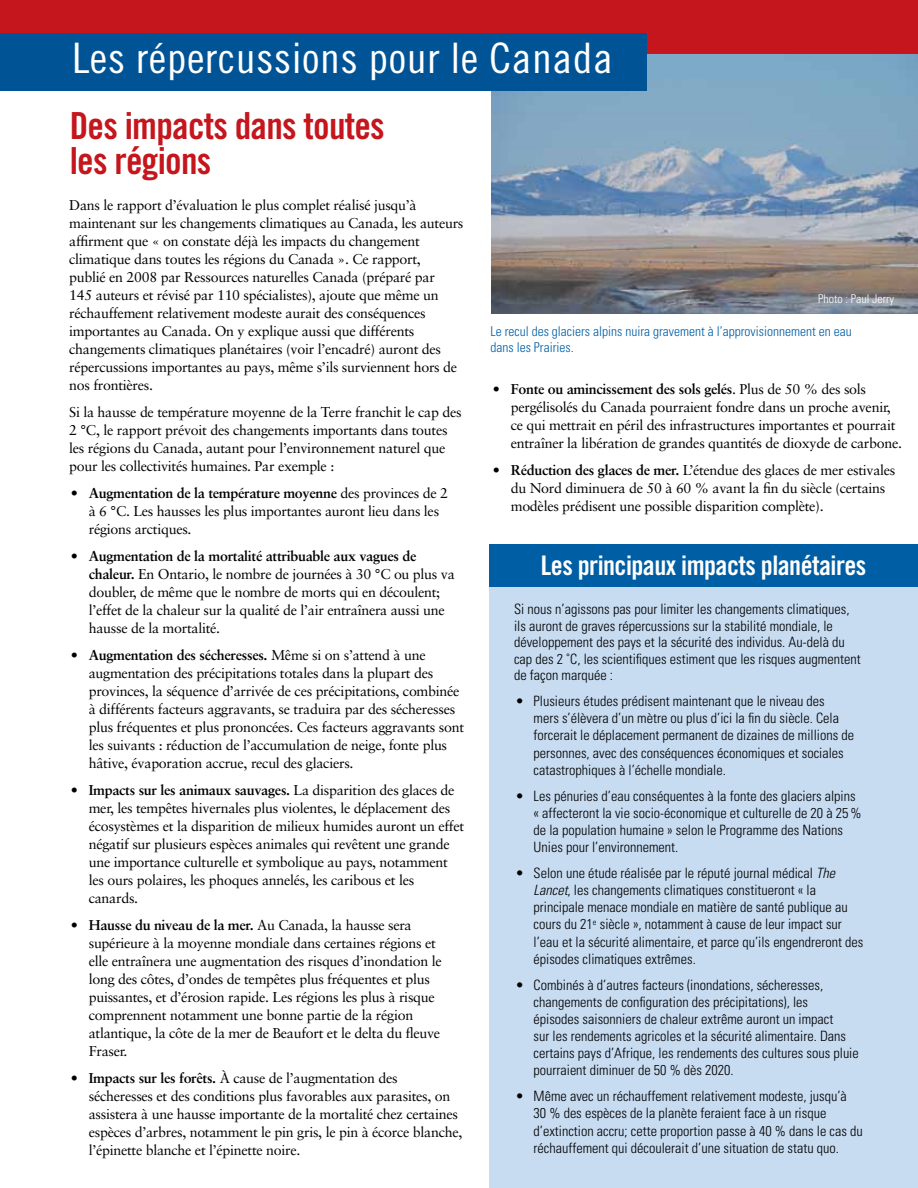
<style>
.page{position:relative;width:918px;height:1188px;background:#fff}
.page>*{position:absolute;margin:0;border:0;box-sizing:border-box;transform-origin:0 0}
.t1{font:42px "Trade Gothic Cond Eighteen";letter-spacing:.01em;color:#fff;scale:1.07 1}
.t2{font:37.35px/35.5px "Trade Gothic Bold Cond Twenty";letter-spacing:-.02em;color:#c4161c}
.t3{font:27px "Trade Gothic Bold Cond Twenty";letter-spacing:-.02em;color:#fff}
.t4{font:14.25px/18px "Sabon";letter-spacing:-.02em;color:#000}
.t5{font:300 condensed 14.25px/17.1px "Univers";color:#000}
.t6{font:300 condensed 13.5px/16.2px "Univers";color:#005ea4}
.t7{font:300 condensed 12px "Univers";color:#fff}
.s1{font-weight:700}
.s2{font-style:italic}
</style>
<div class="page">
<img style="left:491px;top:54px;width:427px;height:260px">
<div style="left:0;top:0;width:918px;height:54px;background:#c4161c"></div>
<div style="left:489px;top:566px;width:429px;height:622px;background:#c7dbf1"></div>
<div style="left:489px;top:544px;width:429px;height:43px;background:#005ea4"></div>
<div style="left:0;top:33px;width:647px;height:57px;background:#005496"></div>
<h1 class="t1" style="left:72px;top:33px;width:507px">Les répercussions pour le Canada</h1>
<h2 class="t2" style="left:70px;top:107px;width:317px">Des impacts dans toutes les régions</h2>
<p class="t4" style="left:69px;top:196px;width:396px">Dans le rapport d’évaluation le plus complet réalisé jusqu’à maintenant sur les changements climatiques au Canada, les auteurs affirment que « on constate déjà les impacts du changement climatique dans toutes les régions du Canada ». Ce rapport,<br>publié en 2008 par Ressources naturelles Canada (préparé par<br>145 auteurs et révisé par 110 spécialistes), ajoute que même un réchauffement relativement modeste aurait des conséquences importantes au Canada. On y explique aussi que différents changements climatiques planétaires (voir l’encadré) auront des répercussions importantes au pays, même s’ils surviennent hors de nos frontières.</p>
<p class="t4" style="left:69px;top:403px;width:394px">Si la hausse de température moyenne de la Terre franchit le cap des 2 °C, le rapport prévoit des changements importants dans toutes les régions du Canada, autant pour l’environnement naturel que pour les collectivités humaines. Par exemple :</p>
<p class="t4" style="left:89px;top:484px;width:361px;text-indent:-18px">• <span class="s1">Augmentation de la température moyenne</span> des provinces de 2 à 6 °C. Les hausses les plus importantes auront lieu dans les régions arctiques.</p>
<p class="t4" style="left:89px;top:547px;width:368px;text-indent:-18px">• <span class="s1">Augmentation de la mortalité attribuable aux vagues de chaleur.</span> En Ontario, le nombre de journées à 30 °C ou plus va doubler, de même que le nombre de morts qui en découlent; l’effet de la chaleur sur la qualité de l’air entraînera aussi une hausse de la mortalité.</p>
<p class="t4" style="left:89px;top:646px;width:377px;text-indent:-18px">• <span class="s1">Augmentation des sécheresses.</span> Même si on s’attend à une augmentation des précipitations totales dans la plupart des provinces, la séquence d’arrivée de ces précipitations, combinée à différents facteurs aggravants, se traduira par des sécheresses plus fréquentes et plus prononcées. Ces facteurs aggravants sont les suivants : réduction de l’accumulation de neige, fonte plus hâtive, évaporation accrue, recul des glaciers.</p>
<p class="t4" style="left:89px;top:781px;width:377px;text-indent:-18px">• <span class="s1">Impacts sur les animaux sauvages.</span> La disparition des glaces de mer, les tempêtes hivernales plus violentes, le déplacement des écosystèmes et la disparition de milieux humides auront un effet négatif sur plusieurs espèces animales qui revêtent une grande une importance culturelle et symbolique au pays, notamment les ours polaires, les phoques annelés, les caribous et les canards.</p>
<p class="t4" style="left:89px;top:916px;width:354px;text-indent:-18px">• <span class="s1">Hausse du niveau de la mer.</span> Au Canada, la hausse sera supérieure à la moyenne mondiale dans certaines régions et elle entraînera une augmentation des risques d’inondation le long des côtes, d’ondes de tempêtes plus fréquentes et plus puissantes, et d’érosion rapide. Les régions les plus à risque comprennent notamment une bonne partie de la région atlantique, la côte de la mer de Beaufort et le delta du fleuve Fraser.</p>
<p class="t4" style="left:89px;top:1069px;width:375px;text-indent:-18px">• <span class="s1">Impacts sur les forêts.</span> À cause de l’augmentation des sécheresses et des conditions plus favorables aux parasites, on assistera à une hausse importante de la mortalité chez certaines espèces d’arbres, notamment le pin gris, le pin à écorce blanche, l’épinette blanche et l’épinette noire.</p>
<p class="t7" style="left:818px;top:291px;width:77px">Photo : Paul Jerry</p>
<p class="t6" style="left:490px;top:323px;width:363px">Le recul des glaciers alpins nuira gravement à l’approvisionnement en eau dans les Prairies.</p>
<p class="t4" style="left:511px;top:380px;width:393px;text-indent:-18px">• <span class="s1">Fonte ou amincissement des sols gelés</span>. Plus de 50 % des sols pergélisolés du Canada pourraient fondre dans un proche avenir, ce qui mettrait en péril des infrastructures importantes et pourrait entraîner la libération de grandes quantités de dioxyde de carbone.</p>
<p class="t4" style="left:511px;top:461px;width:386px;text-indent:-18px">• <span class="s1">Réduction des glaces de mer.</span> L’étendue des glaces de mer estivales du Nord diminuera de 50 à 60 % avant la fin du siècle (certains modèles prédisent une possible disparition complète).</p>
<h3 class="t3" style="left:541px;top:549px;width:327px">Les principaux impacts planétaires</h3>
<p class="t5" style="left:514px;top:601px;width:348px;line-height:16.5px">Si nous n’agissons pas pour limiter les changements climatiques, ils auront de graves répercussions sur la stabilité mondiale, le développement des pays et la sécurité des individus. Au-delà du cap des 2 ˚C, les scientifiques estiment que les risques augmentent de façon marquée :</p>
<p class="t5" style="left:534px;top:692px;width:322px;text-indent:-18px">• Plusieurs études prédisent maintenant que le niveau des<br>mers s’élèvera d’un mètre ou plus d’ici la fin du siècle. Cela forcerait le déplacement permanent de dizaines de millions de personnes, avec des conséquences économiques et sociales catastrophiques à l’échelle mondiale.</p>
<p class="t5" style="left:534px;top:787px;width:329px;text-indent:-18px">• Les pénuries d’eau conséquentes à la fonte des glaciers alpins « affecteront la vie socio-économique et culturelle de 20 à 25 % de la population humaine » selon le Programme des Nations Unies pour l’environnement.</p>
<p class="t5" style="left:534px;top:864px;width:331px;text-indent:-18px">• Selon une étude réalisée par le réputé journal médical <span class="s2">The Lancet</span>, les changements climatiques constitueront « la principale menace mondiale en matière de santé publique au cours du 21<sup>e</sup> siècle », notamment à cause de leur impact sur l’eau et la sécurité alimentaire, et parce qu’ils engendreront des épisodes climatiques extrêmes.</p>
<p class="t5" style="left:534px;top:976px;width:327px;text-indent:-18px">• Combinés à d’autres facteurs (inondations, sécheresses, changements de configuration des précipitations), les<br>épisodes saisonniers de chaleur extrême auront un impact<br>sur les rendements agricoles et la sécurité alimentaire. Dans certains pays d’Afrique, les rendements des cultures sous pluie pourraient diminuer de 50 % dès 2020.</p>
<p class="t5" style="left:534px;top:1088px;width:331px;text-indent:-18px">• Même avec un réchauffement relativement modeste, jusqu’à 30 % des espèces de la planète feraient face à un risque d’extinction accru; cette proportion passe à 40 % dans le cas du réchauffement qui découlerait d’une situation de statu quo.</p>
</div>
